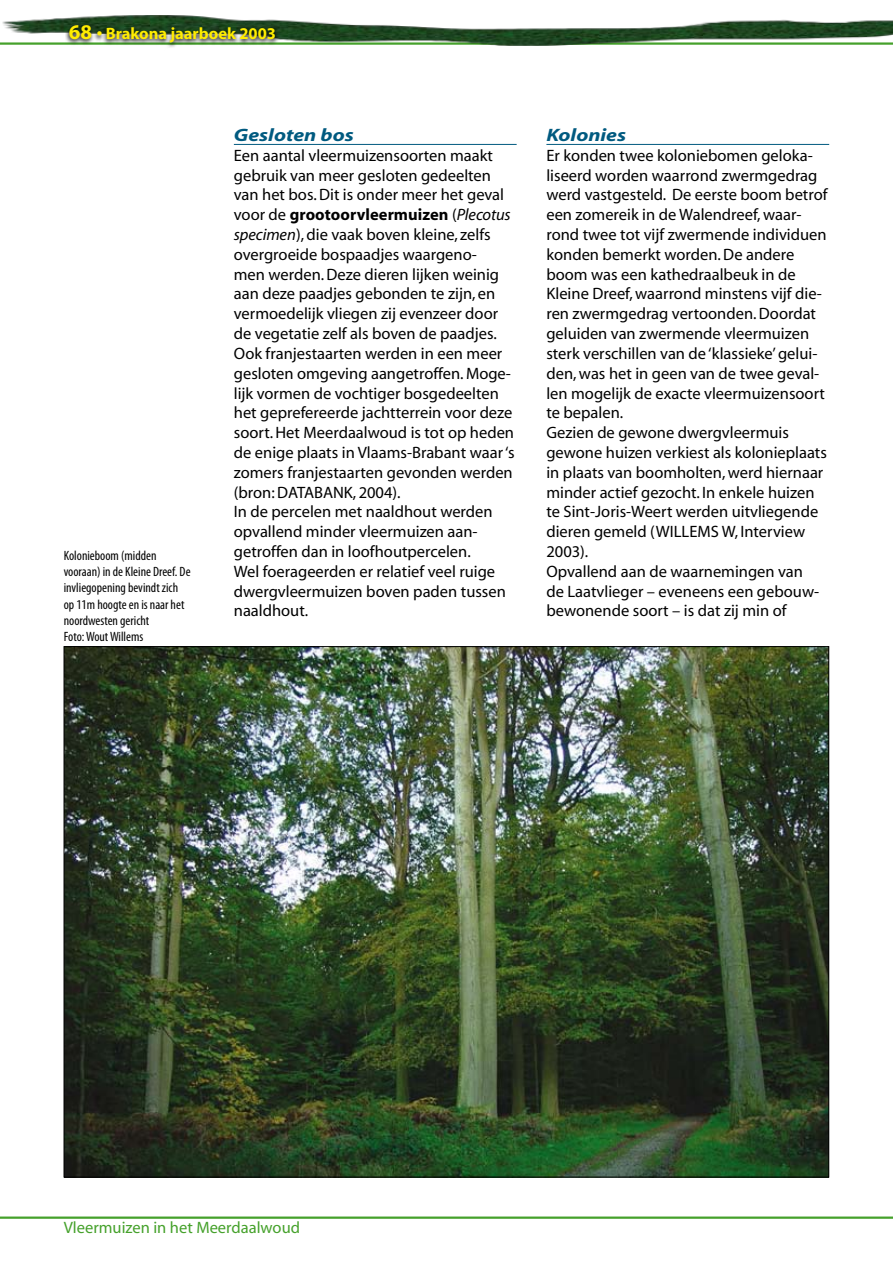
<style>
.page{position:relative;width:893px;height:1263px;background:#fff}
.page>*{position:absolute;margin:0;border:0;box-sizing:border-box;transform-origin:0 0}
.t1{font:italic 700 18px "Myriad";color:#005a80;scale:1.2 1}
.t2{font:16.5px/19.8px "Myriad";color:#000}
.t3{font:16.5px "Myriad";color:#45a12b}
.t4{font:700 16.5px "Myriad";color:#ffed00}
.t5{font:condensed 13.5px/16.2px "Myriad Pro";color:#000}
.s1{font-size:21px}
.s2{font-weight:700}
.s3{font-style:italic}
</style>
<div class="page">
<img style="left:2px;top:15px;width:891px;height:31px">
<svg style="left:65px;top:22px;width:272px;height:25px"></svg>
<hr style="left:0;top:1216px;width:893px;height:3px;background:#45a12b">
<hr style="left:234px;top:144px;width:283px;height:1px;background:#005a80">
<hr style="left:546px;top:144px;width:283px;height:1px;background:#005a80">
<img style="left:66px;top:648px;width:761px;height:527px">
<p class="t4" style="left:69px;top:25px;width:209px"><span class="s1">68</span> • Brakona jaarboek 2003</p>
<p class="t5" style="left:64px;top:547px;width:128px">Kolonieboom (midden vooraan) in de Kleine Dreef. De invliegopening bevindt zich op 11m hoogte en is naar het noordwesten gericht<br>Foto: Wout Willems</p>
<p class="t1" style="left:234px;top:126px;width:101px">Gesloten bos</p>
<p class="t2" style="left:234px;top:146px;width:282px">Een aantal vleermuizensoorten maakt gebruik van meer gesloten gedeelten van het bos. Dit is onder meer het geval voor de <span class="s2">grootoorvleermuizen</span> (<span class="s3">Plecotus specimen</span>), die vaak boven kleine, zelfs overgroeide bospaadjes waargeno-<br>men werden. Deze dieren lijken weinig aan deze paadjes gebonden te zijn, en vermoedelijk vliegen zij evenzeer door de vegetatie zelf als boven de paadjes.<br>Ook franjestaarten werden in een meer gesloten omgeving aangetroffen. Moge&shy;lijk vormen de vochtiger bosgedeelten het geprefereerde jachtterrein voor deze soort. Het Meerdaalwoud is tot op heden de enige plaats in Vlaams-Brabant waar ‘s zomers franjestaarten gevonden werden (bron: DATABANK, 2004).<br>In de percelen met naaldhout werden opvallend minder vleermuizen aan&shy;getroffen dan in loofhoutpercelen.<br>Wel foerageerden er relatief veel ruige dwergvleermuizen boven paden tussen naaldhout.</p>
<p class="t1" style="left:546px;top:126px;width:68px">Kolonies</p>
<p class="t2" style="left:546px;top:146px;width:283px">Er konden twee koloniebomen geloka&shy;liseerd worden waarrond zwermgedrag werd vastgesteld. De eerste boom betrof een zomereik in de Walendreef, waar&shy;rond twee tot vijf zwermende individuen konden bemerkt worden. De andere boom was een kathedraalbeuk in de Kleine Dreef, waarrond minstens vijf die&shy;ren zwermgedrag vertoonden. Doordat geluiden van zwermende vleermuizen sterk verschillen van de ‘klassieke’ gelui&shy;den, was het in geen van de twee geval&shy;len mogelijk de exacte vleermuizensoort te bepalen.<br>Gezien de gewone dwergvleermuis gewone huizen verkiest als kolonieplaats in plaats van boomholten, werd hiernaar minder actief gezocht. In enkele huizen te Sint-Joris-Weert werden uitvliegende dieren gemeld (WILLEMS W, Interview 2003).<br>Opvallend aan de waarnemingen van<br>de Laatvlieger – eveneens een gebouw&shy;bewonende soort – is dat zij min of</p>
<p class="t3" style="left:64px;top:1219px;width:238px">Vleermuizen in het Meerdaalwoud</p>
</div>
